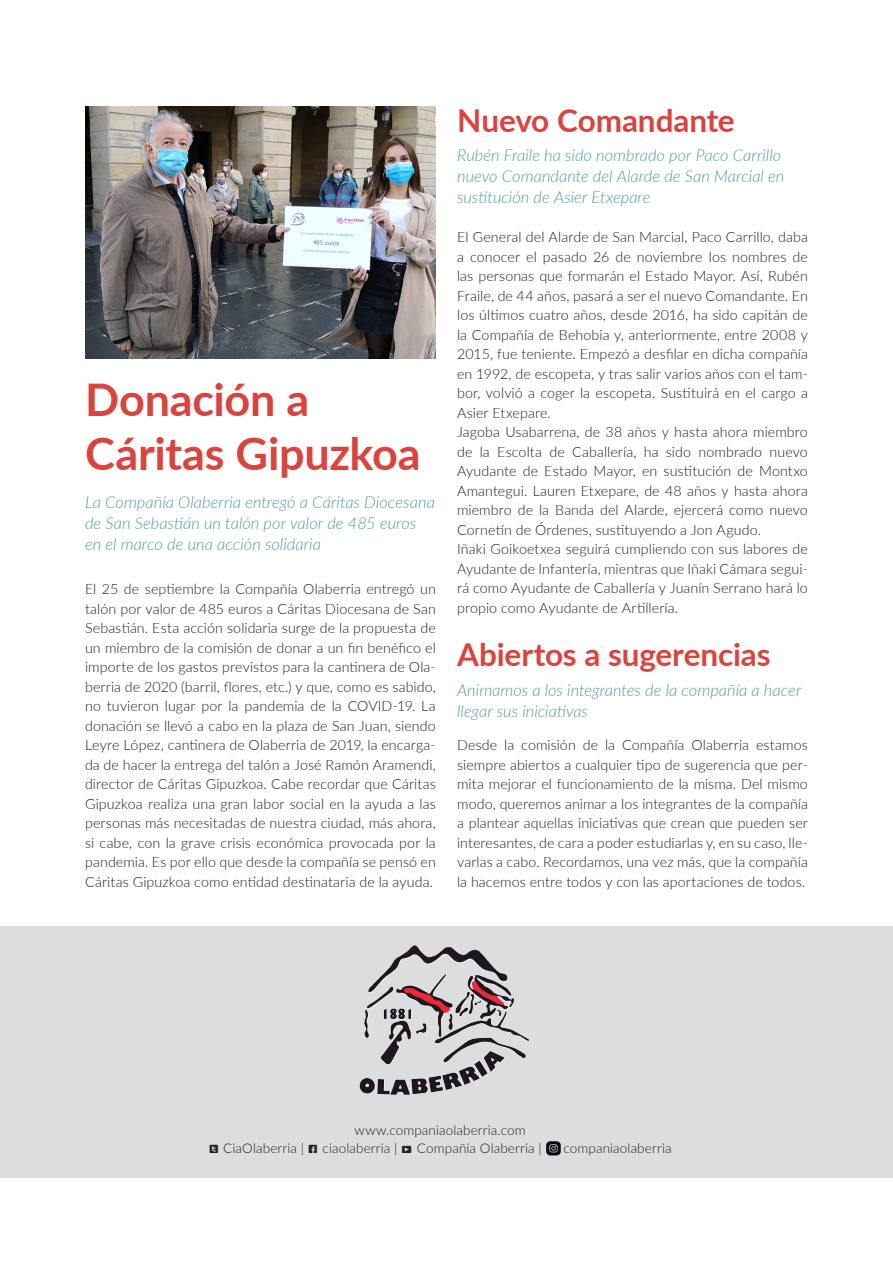
<style>
.page{position:relative;width:893px;height:1263px;background:#fff}
.page>*{position:absolute;margin:0;border:0;box-sizing:border-box;transform-origin:0 0}
.t1{font:700 45px/54px "Lato";letter-spacing:-.005em;color:#da443f}
.t2{font:700 31.5px "Lato";letter-spacing:-.005em;color:#da443f}
.t3{font:italic 300 16.5px/21px "Lato";color:#55999b}
.Body_Text{font:300 14.25px/19.5px "Lato";letter-spacing:.005em;color:#231f20;text-align:justify}
.t4{font:300 13.5px/18px "Lato";letter-spacing:.01em;color:#231f20}
.s1{font-family:"Modern Pictograms";font-weight:400}
</style>
<div class="page">
<div style="left:0;top:926px;width:893px;height:252px;background:#dcdddf"></div>
<img style="left:85px;top:106px;width:351px;height:252px">
<img style="left:368px;top:945px;width:97px;height:48px">
<img style="left:546px;top:1142px;width:15px;height:14px">
<p class="t1" style="left:85px;top:370px;width:337px">Donación a<br>Cáritas Gipuzkoa</p>
<p class="t3" style="left:85px;top:491px;width:351px">La Compañía Olaberria entregó a Cáritas Diocesana de San Sebastián un talón por valor de 485 euros en el marco de una acción solidaria</p>
<p class="Body_Text" style="left:85px;top:579px;width:352px">El 25 de septiembre la Compañía Olaberria entregó un talón por valor de 485 euros a Cáritas Diocesana de San Sebastián. Esta acción solidaria surge de la propuesta de un miembro de la comisión de donar a un fin benéfico el importe de los gastos previstos para la cantinera de Ola&shy;berria de 2020 (barril, flores, etc.) y que, como es sabido, no tuvieron lugar por la pandemia de la COVID-19. La donación se llevó a cabo en la plaza de San Juan, siendo Leyre López, cantinera de Olaberria de 2019, la encarga&shy;da de hacer la entrega del talón a José Ramón Aramendi, director de Cáritas Gipuzkoa. Cabe recordar que Cáritas Gipuzkoa realiza una gran labor social en la ayuda a las personas más necesitadas de nuestra ciudad, más ahora, si cabe, con la grave crisis económica provocada por la pandemia. Es por ello que desde la compañía se pensó en Cáritas Gipuzkoa como entidad destinataria de la ayuda.</p>
<p class="t2" style="left:457px;top:97px;width:279px">Nuevo Comandante</p>
<p class="t3" style="left:457px;top:144px;width:329px">Rubén Fraile ha sido nombrado por Paco Carrillo nuevo Comandante del Alarde de San Marcial en sustitución de Asier Etxepare</p>
<p class="Body_Text" style="left:457px;top:227px;width:352px">El General del Alarde de San Marcial, Paco Carrillo, daba a conocer el pasado 26 de noviembre los nombres de las personas que formarán el Estado Mayor. Así, Rubén Fraile, de 44 años, pasará a ser el nuevo Comandante. En los últimos cuatro años, desde 2016, ha sido capitán de la Compañía de Behobia y, anteriormente, entre 2008 y 2015, fue teniente. Empezó a desfilar en dicha compañía en 1992, de escopeta, y tras salir varios años con el tam&shy;bor, volvió a coger la escopeta. Sustituirá en el cargo a Asier Etxepare.</p>
<p class="Body_Text" style="left:457px;top:422px;width:352px">Jagoba Usabarrena, de 38 años y hasta ahora miembro de la Escolta de Caballería, ha sido nombrado nuevo Ayudante de Estado Mayor, en sustitución de Montxo Amantegui. Lauren Etxepare, de 48 años y hasta ahora miembro de la Banda del Alarde, ejercerá como nuevo Cornetín de Órdenes, sustituyendo a Jon Agudo.</p>
<p class="Body_Text" style="left:457px;top:539px;width:352px">Iñaki Goikoetxea seguirá cumpliendo con sus labores de Ayudante de Infantería, mientras que Iñaki Cámara segui&shy;rá como Ayudante de Caballería y Juanín Serrano hará lo propio como Ayudante de Artillería.</p>
<p class="t2" style="left:457px;top:631px;width:315px">Abiertos a sugerencias</p>
<p class="t3" style="left:457px;top:679px;width:346px">Animamos a los integrantes de la compañía a hacer llegar sus iniciativas</p>
<p class="Body_Text" style="left:457px;top:735px;width:352px">Desde la comisión de la Compañía Olaberria estamos siempre abiertos a cualquier tipo de sugerencia que per&shy;mita mejorar el funcionamiento de la misma. Del mismo modo, queremos animar a los integrantes de la compañía a plantear aquellas iniciativas que crean que pueden ser interesantes, de cara a poder estudiarlas y, en su caso, lle&shy;varlas a cabo. Recordamos, una vez más, que la compañía la hacemos entre todos y con las aportaciones de todos.</p>
<p class="t4" style="left:209px;top:1120px;width:334px;text-indent:146px">www.companiaolaberria.com<br><span class="s1">U</span> CiaOlaberria | <span class="s1">G</span> ciaolaberria | <span class="s1">P</span> Compañía Olaberria |</p>
<p class="t4" style="left:563px;top:1138px;width:110px">companiaolaberria</p>
</div>
